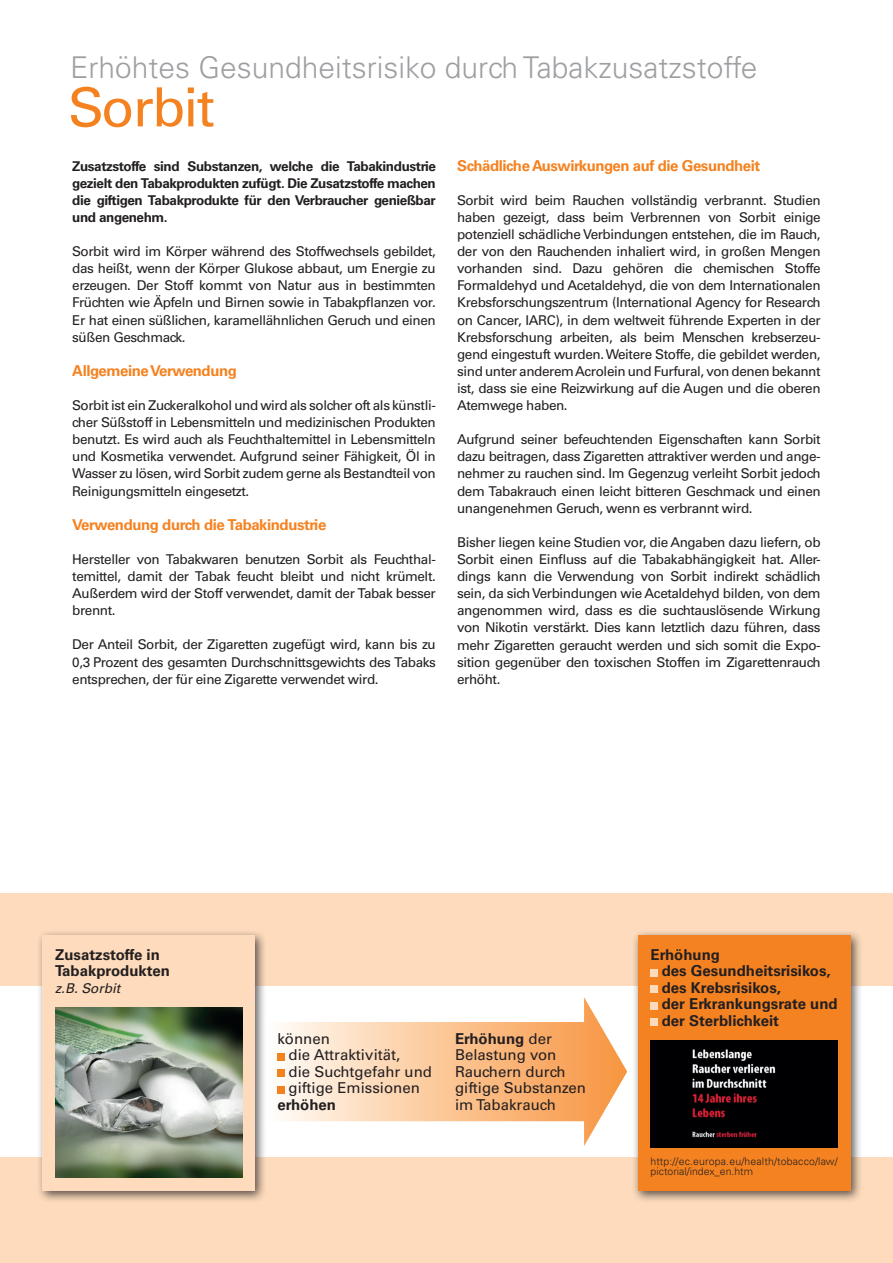
<style>
.page{position:relative;width:893px;height:1263px;background:#fff}
.page>*{position:absolute;margin:0;border:0;box-sizing:border-box;transform-origin:0 0}
.t1{font:54px "Univers LTCE";letter-spacing:-.03em;color:#f58220}
.t2{font:300 30px "Univers LTCE";color:#9d9fa2}
.t3{font:15px/16.5px "Univers LTCE";color:#231f20}
.t4{font:700 15px/16.5px "Univers LTCE";color:#231f20}
.t5{font:700 15px "Univers LTCE";letter-spacing:-.03em;color:#f58220}
.t6{font:13.5px/17.1px "Univers LTCE";letter-spacing:-.03em;color:#231f20;text-align:justify}
.t7{font:700 13.5px/17.1px "Univers LTCE";letter-spacing:-.03em;color:#231f20;text-align:justify}
.t8{font:italic 13.5px "Univers LTCE";color:#231f20}
.t9{font:300 10.5px/10.5px "Univers LTCE";letter-spacing:.015em;color:#231f20}
.s1{font-weight:700}
</style>
<div class="page">
<div style="left:0;top:893px;width:893px;height:370px;background:#fddbbc"></div>
<div style="left:0;top:986px;width:893px;height:171px;background:#fff"></div>
<svg style="left:277px;top:997px;width:350px;height:149px"></svg>
<div style="left:277px;top:1053px;width:7px;height:7px;background:#f58220"></div>
<div style="left:277px;top:1070px;width:7px;height:7px;background:#f58220"></div>
<div style="left:277px;top:1086px;width:7px;height:7px;background:#f58220"></div>
<div style="left:632px;top:929px;width:230px;height:274px;background:#231f20;opacity:.75"></div>
<div style="left:638px;top:935px;width:212px;height:256px;background:#f58220"></div>
<div style="left:651px;top:969px;width:7px;height:7px;background:#fddbbc"></div>
<div style="left:651px;top:986px;width:7px;height:7px;background:#fddbbc"></div>
<div style="left:651px;top:1002px;width:7px;height:7px;background:#fddbbc"></div>
<div style="left:651px;top:1019px;width:7px;height:7px;background:#fddbbc"></div>
<img style="left:651px;top:1041px;width:187px;height:106px">
<div style="left:37px;top:929px;width:230px;height:274px;background:#231f20;opacity:.75"></div>
<div style="left:43px;top:935px;width:212px;height:256px;background:#fddbbc"></div>
<img style="left:55px;top:1008px;width:187px;height:170px">
<h2 class="t2" style="left:70px;top:50px;width:689px">Erhöhtes Gesundheitsrisiko durch Tabakzusatzstoffe</h2>
<h1 class="t1" style="left:68px;top:76px;width:148px">Sorbit</h1>
<p class="t7" style="left:72px;top:158px;width:365px">Zusatzstoffe sind Substanzen, welche die Tabakindustrie gezielt den Tabakprodukten zufügt. Die Zusatzstoffe machen die giftigen Tabakprodukte für den Verbraucher genießbar und angenehm.</p>
<p class="t6" style="left:72px;top:243px;width:365px">Sorbit wird im Körper während des Stoffwechsels gebildet, das heißt, wenn der Körper Glukose abbaut, um Energie zu erzeugen. Der Stoff kommt von Natur aus in bestimmten Früchten wie Äpfeln und Birnen sowie in Tabakpflanzen vor.<br>Er hat einen süßlichen, karamellähnlichen Geruch und einen süßen Geschmack.</p>
<p class="t5" style="left:72px;top:362px;width:166px">Allgemeine Verwendung</p>
<p class="t6" style="left:72px;top:397px;width:365px">Sorbit ist ein Zuckeralkohol und wird als solcher oft als künstli&shy;cher Süßstoff in Lebensmitteln und medizinischen Produkten benutzt. Es wird auch als Feuchthaltemittel in Lebensmitteln und Kosmetika verwendet. Aufgrund seiner Fähigkeit, Öl in Wasser zu lösen, wird Sorbit zudem gerne als Bestandteil von Reinigungsmitteln eingesetzt.</p>
<p class="t5" style="left:72px;top:516px;width:256px">Verwendung durch die Tabakindustrie</p>
<p class="t6" style="left:72px;top:551px;width:365px">Hersteller von Tabakwaren benutzen Sorbit als Feuchthal&shy;temittel, damit der Tabak feucht bleibt und nicht krümelt.<br>Außerdem wird der Stoff verwendet, damit der Tabak besser brennt.</p>
<p class="t6" style="left:72px;top:636px;width:365px">Der Anteil Sorbit, der Zigaretten zugefügt wird, kann bis zu 0,3 Prozent des gesamten Durchschnittsgewichts des Tabaks entsprechen, der für eine Zigarette verwendet wird.</p>
<p class="t5" style="left:457px;top:156px;width:305px">Schädliche Auswirkungen auf die Gesundheit</p>
<p class="t6" style="left:457px;top:192px;width:365px">Sorbit wird beim Rauchen vollständig verbrannt. Studien haben gezeigt, dass beim Verbrennen von Sorbit einige potenziell schädliche Verbindungen entstehen, die im Rauch, der von den Rauchenden inhaliert wird, in großen Mengen vorhanden sind. Dazu gehören die chemischen Stoffe Formaldehyd und Acetaldehyd, die von dem Internationalen Krebsforschungszentrum (International Agency for Research on Cancer, IARC), in dem weltweit führende Experten in der Krebsforschung arbeiten, als beim Menschen krebserzeu&shy;gend eingestuft wurden. Weitere Stoffe, die gebildet werden, sind unter anderem Acrolein und Furfural, von denen bekannt ist, dass sie eine Reizwirkung auf die Augen und die oberen Atemwege haben.</p>
<p class="t6" style="left:457px;top:431px;width:365px">Aufgrund seiner befeuchtenden Eigenschaften kann Sorbit dazu beitragen, dass Zigaretten attraktiver werden und ange&shy;nehmer zu rauchen sind. Im Gegenzug verleiht Sorbit jedoch dem Tabakrauch einen leicht bitteren Geschmack und einen unangenehmen Geruch, wenn es verbrannt wird.</p>
<p class="t6" style="left:457px;top:534px;width:365px">Bisher liegen keine Studien vor, die Angaben dazu liefern, ob Sorbit einen Einfluss auf die Tabakabhängigkeit hat. Aller&shy;dings kann die Verwendung von Sorbit indirekt schädlich sein, da sich Verbindungen wie Acetaldehyd bilden, von dem angenommen wird, dass es die suchtauslösende Wirkung von Nikotin verstärkt. Dies kann letztlich dazu führen, dass mehr Zigaretten geraucht werden und sich somit die Expo&shy;sition gegenüber den toxischen Stoffen im Zigarettenrauch erhöht.</p>
<p class="t4" style="left:55px;top:947px;width:116px">Zusatzstoffe in<br>Tabakprodukten</p>
<p class="t8" style="left:55px;top:980px;width:66px">z.B. Sorbit</p>
<p class="t3" style="left:289px;top:1031px;width:145px;text-indent:-11px">können<br>die Attraktivität,<br>die Suchtgefahr und giftige Emissionen</p>
<p class="t4" style="left:277px;top:1097px;width:60px">erhöhen</p>
<p class="t3" style="left:455px;top:1031px;width:132px"><span class="s1">Erhöhung</span> der<br>Belastung von<br>Rauchern durch giftige Substanzen im Tabakrauch</p>
<p class="t4" style="left:662px;top:947px;width:177px;text-indent:-11px">Erhöhung<br>des Gesundheitsrisikos, des Krebsrisikos,<br>der Erkrankungsrate und der Sterblichkeit</p>
<p class="t9" style="left:651px;top:1156px;width:189px">http://ec.europa.eu/health/tobacco/law/ pictorial/index_en.htm</p>
</div>
